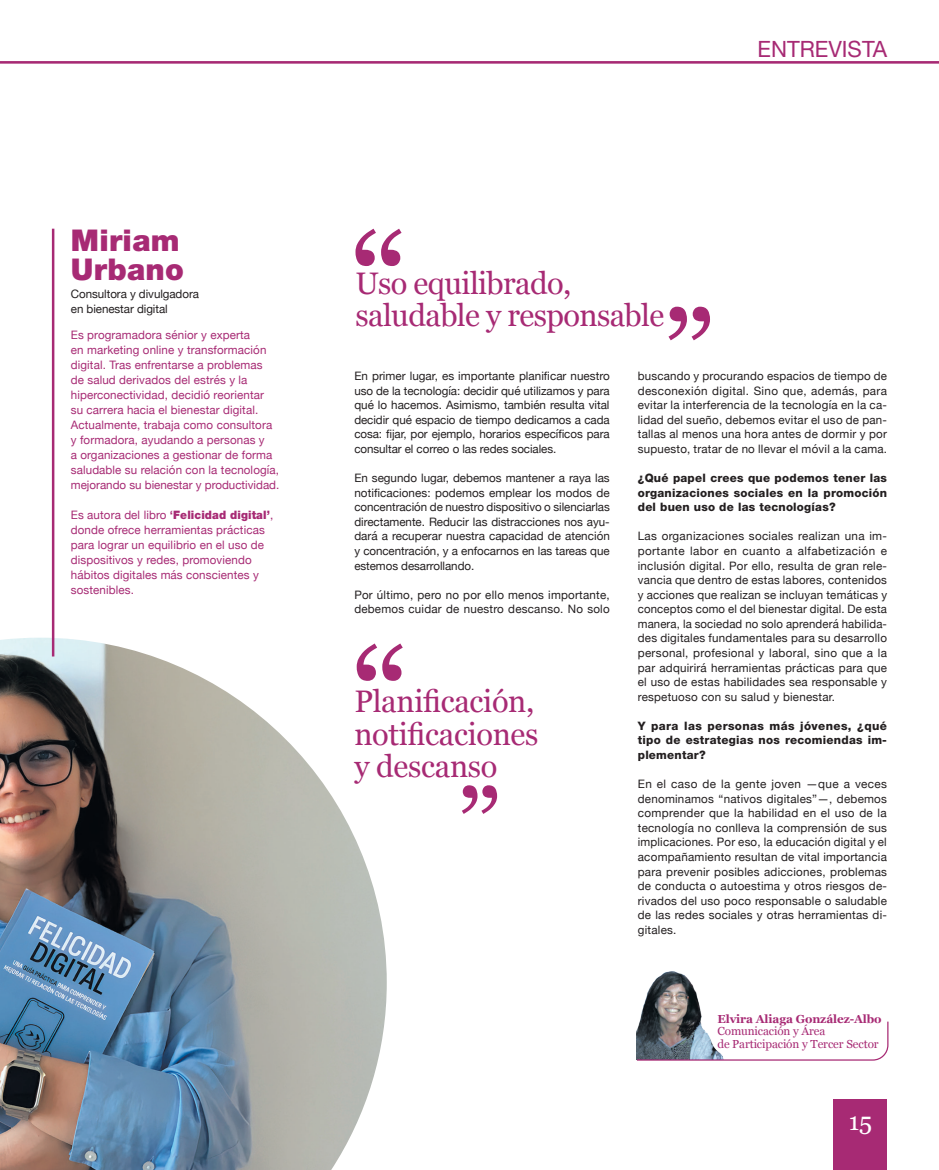
<style>
.page{position:relative;width:939px;height:1170px;background:#fff}
.page>*{position:absolute;margin:0;border:0;box-sizing:border-box;transform-origin:0 0}
.t1{font:31.12px/32.5px "Georgia";letter-spacing:-.02em;color:#a72a74}
.t2{font:900 30px/28.8px "Helvetica Neue";letter-spacing:.01em;color:#a72a74}
.t3{font:25px "Georgia";color:#fff}
.t4{font:22.5px "Helvetica Neue";color:#a72a74}
.t5{font:11.62px/14.6px "Helvetica Neue";letter-spacing:.02em;color:#231f20;text-align:justify}
.t6{font:11.62px/15px "Helvetica Neue";letter-spacing:.01em;color:#a72a74}
.t7{font:800 11.62px/14.5px "Helvetica Neue";letter-spacing:.02em;color:#231f20;text-align:justify}
.t8{font:11.62px/12.5px "Georgia";letter-spacing:-.01em;color:#a72a74}
.t9{font:11.62px/14.5px "Helvetica Neue";letter-spacing:-.005em;color:#231f20}
.t10{font:700 11.62px "Georgia";letter-spacing:-.01em;color:#a72a74}
.s1{font-weight:700}
.s2{font-weight:900}
</style>
<div class="page">
<div style="left:834px;top:1098px;width:53px;height:71px;background:#a72a74"></div>
<hr style="left:0;top:61px;width:939px;height:2px;background:#a72a74">
<svg style="left:355px;top:229px;width:47px;height:37px"></svg>
<svg style="left:669px;top:306px;width:41px;height:34px"></svg>
<img style="left:640px;top:971px;width:62px;height:49px">
<svg style="left:636px;top:1020px;width:253px;height:41px"></svg>
<img style="left:0;top:637px;width:387px;height:532px">
<hr style="left:52px;top:229px;width:2px;height:427px;background:#a72a74">
<svg style="left:357px;top:643px;width:46px;height:37px"></svg>
<svg style="left:462px;top:785px;width:35px;height:28px"></svg>
<h2 class="t2" style="left:71px;top:226px;width:115px">Miriam<br>Urbano</h2>
<p class="t9" style="left:71px;top:287px;width:130px">Consultora y divulgadora en bienestar digital</p>
<p class="t6" style="left:71px;top:328px;width:210px">Es programadora sénior y experta<br>en marketing online y transformación digital. Tras enfrentarse a problemas<br>de salud derivados del estrés y la hiperconectividad, decidió reorientar<br>su carrera hacia el bienestar digital.<br>Actualmente, trabaja como consultora y formadora, ayudando a personas y<br>a organizaciones a gestionar de forma saludable su relación con la tecnología, mejorando su bienestar y productividad.</p>
<p class="t6" style="left:71px;top:507px;width:204px">Es autora del libro <span class="s1">‘</span><span class="s2">Felicidad digital’</span>, donde ofrece herramientas prácticas para lograr un equilibrio en el uso de dispositivos y redes, promoviendo hábitos digitales más conscientes y sostenibles.</p>
<h3 class="t4" style="left:757px;top:35px;width:131px">ENTREVISTA</h3>
<h1 class="t1" style="left:355px;top:265px;width:310px">Uso equilibrado, saludable y responsable</h1>
<p class="t5" style="left:638px;top:369px;width:251px">buscando y procurando espacios de tiempo de desconexión digital. Sino que, además, para evitar la interferencia de la tecnología en la ca&shy;lidad del sueño, debemos evitar el uso de pan&shy;tallas al menos una hora antes de dormir y por supuesto, tratar de no llevar el móvil a la cama.</p>
<p class="t7" style="left:638px;top:470px;width:251px">¿Qué papel crees que podemos tener las organizaciones sociales en la promoción del buen uso de las tecnologías?</p>
<p class="t5" style="left:638px;top:529px;width:251px">Las organizaciones sociales realizan una im&shy;portante labor en cuanto a alfabetización e inclusión digital. Por ello, resulta de gran rele&shy;vancia que dentro de estas labores, contenidos y acciones que realizan se incluyan temáticas y conceptos como el del bienestar digital. De esta manera, la sociedad no solo aprenderá habilida&shy;des digitales fundamentales para su desarrollo personal, profesional y laboral, sino que a la par adquirirá herramientas prácticas para que el uso de estas habilidades sea responsable y respetuoso con su salud y bienestar.</p>
<p class="t7" style="left:638px;top:718px;width:251px">Y para las personas más jóvenes, ¿qué tipo de estrategias nos recomiendas im&shy;plementar?</p>
<p class="t5" style="left:638px;top:777px;width:251px">En el caso de la gente joven —que a veces denominamos “nativos digitales”—, debemos comprender que la habilidad en el uso de la tecnología no conlleva la comprensión de sus implicaciones. Por eso, la educación digital y el acompañamiento resultan de vital importancia para prevenir posibles adicciones, problemas de conducta o autoestima y otros riesgos de&shy;rivados del uso poco responsable o saludable de las redes sociales y otras herramientas di&shy;gitales.</p>
<p class="t5" style="left:354px;top:369px;width:257px">En primer lugar, es importante planificar nuestro uso de la tecnología: decidir qué utilizamos y para qué lo hacemos. Asimismo, también resulta vital decidir qué espacio de tiempo dedicamos a cada cosa: fijar, por ejemplo, horarios específicos para consultar el correo o las redes sociales.</p>
<p class="t5" style="left:354px;top:471px;width:257px">En segundo lugar, debemos mantener a raya las notificaciones: podemos emplear los modos de concentración de nuestro dispositivo o silenciarlas directamente. Reducir las distracciones nos ayu&shy;dará a recuperar nuestra capacidad de atención y concentración, y a enfocarnos en las tareas que estemos desarrollando.</p>
<p class="t5" style="left:354px;top:588px;width:257px">Por último, pero no por ello menos importante, debemos cuidar de nuestro descanso. No solo</p>
<h1 class="t1" style="left:354px;top:683px;width:186px">Planificación, notificaciones y descanso</h1>
<p class="t10" style="left:717px;top:1009px;width:166px">Elvira Aliaga González-Albo</p>
<p class="t8" style="left:717px;top:1024px;width:163px">Comunicación y Área<br>de Participación y Tercer Sector</p>
<h3 class="t3" style="left:849px;top:1102px;width:25px">15</h3>
</div>
